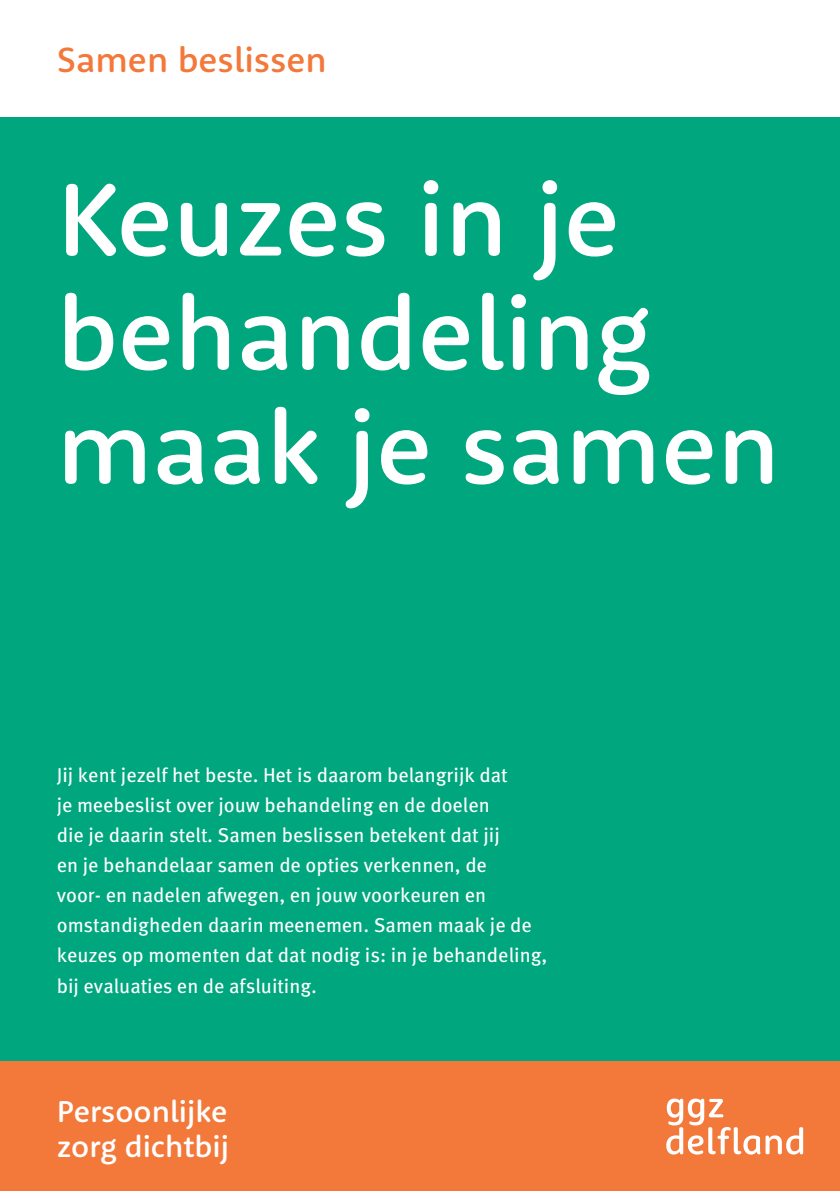
<style>
.page{position:relative;width:840px;height:1191px;background:#fff}
.page>*{position:absolute;margin:0;border:0;box-sizing:border-box;transform-origin:0 0}
.t1{font:500 106px/114px "Rooney Sans";color:#fff}
.t2{font:500 36px "Rooney Sans";color:#f3793b}
.t3{font:500 31px/35px "Rooney Sans";color:#fff}
.t4{font:20px/30px "FF Meta Pro";color:#fff}
</style>
<div class="page">
<div style="left:0;top:118px;width:839px;height:1073px;background:#00a77e"></div>
<div style="left:0;top:1061px;width:839px;height:130px;background:#f3793b"></div>
<svg style="left:666px;top:1098px;width:136px;height:56px"></svg>
<h2 class="t2" style="left:57px;top:36px;width:271px">Samen beslissen</h2>
<h1 class="t1" style="left:57px;top:159px;width:724px">Keuzes in je behandeling maak je samen</h1>
<p class="t4" style="left:57px;top:759px;width:492px">Jij kent jezelf het beste. Het is daarom belangrijk dat<br>je meebeslist over jouw behandeling en de doelen<br>die je daarin stelt. Samen beslissen betekent dat jij<br>en je behandelaar samen de opties verkennen, de<br>voor- en nadelen afwegen, en jouw voorkeuren en omstandigheden daarin meenemen. Samen maak je de keuzes op momenten dat dat nodig is: in je behandeling, bij evaluaties en de afsluiting.</p>
<h3 class="t3" style="left:57px;top:1092px;width:174px">Persoonlijke zorg dichtbij</h3>
</div>
